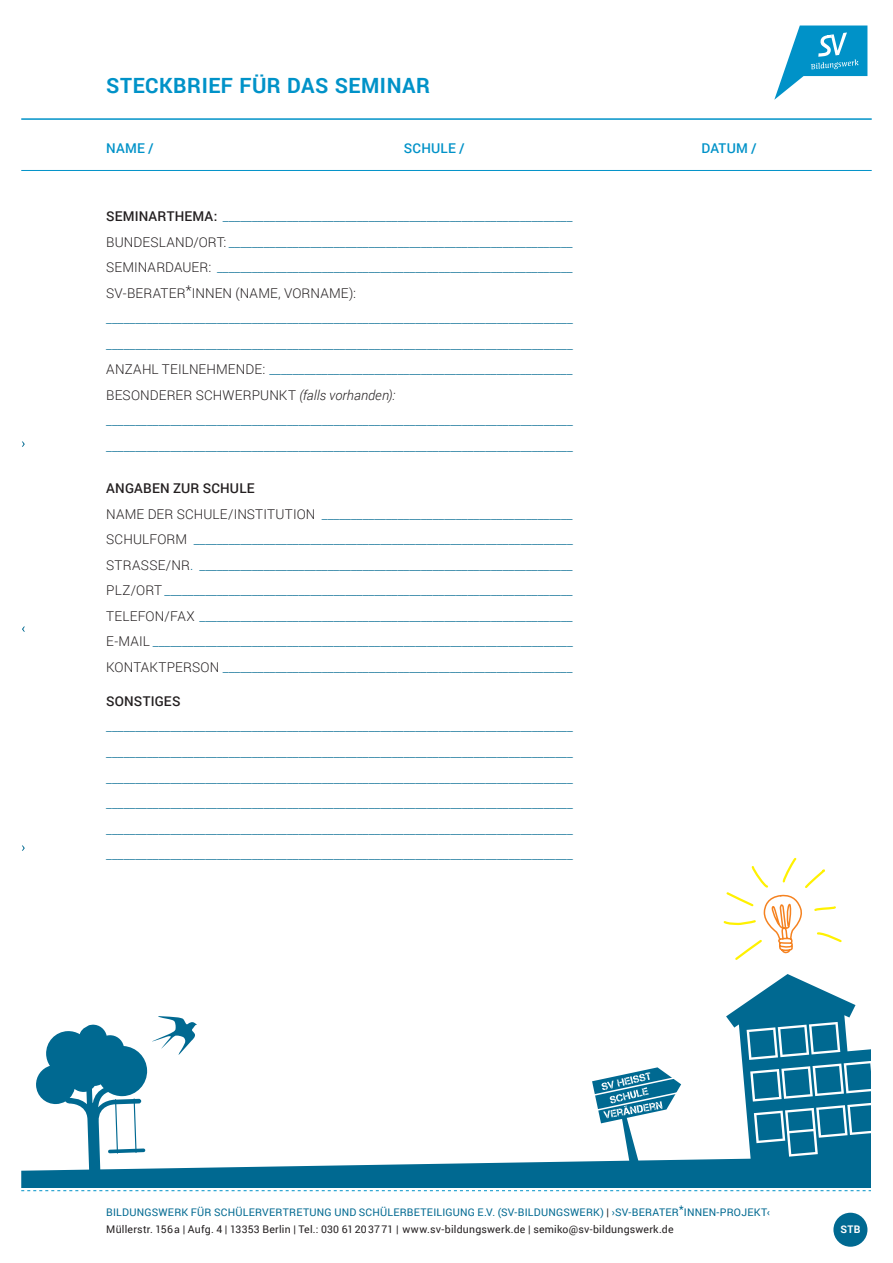
<style>
.page{position:relative;width:893px;height:1263px;background:#fff}
.page>*{position:absolute;margin:0;border:0;box-sizing:border-box;transform-origin:0 0}
.t1{font:700 21px "Roboto";letter-spacing:.025em;color:#0092c8}
.t2{font:300 13.5px/25.5px "Roboto";letter-spacing:.01em;color:#006991;text-align:justify}
.t3{font:500 13.5px "Roboto";letter-spacing:.01em;color:#0092c8}
.t4{font:500 13.5px "Roboto";letter-spacing:.01em;color:#231f20}
.t5{font:10.5px/17px "Roboto";letter-spacing:.02em;color:#006991}
.t6{font:700 10.5px "Roboto";color:#fff}
.s1{font-weight:500;color:#231f20}
.s2{color:#231f20}
.s3{font-style:italic;color:#231f20}
</style>
<div class="page">
<svg style="left:774px;top:26px;width:93px;height:74px"></svg>
<svg style="left:22px;top:626px;width:3px;height:6px"></svg>
<hr style="left:21px;top:118px;width:851px;height:2px;background:#0092c8">
<hr style="left:21px;top:170px;width:851px;height:1px;background:#0092c8">
<svg style="left:723px;top:857px;width:119px;height:103px"></svg>
<svg style="left:21px;top:974px;width:850px;height:217px"></svg>
<div style="left:833px;top:1213px;width:34px;height:34px;background:#006991;border-radius:50%"></div>
<h1 class="t1" style="left:106px;top:71px;width:325px">STECKBRIEF FÜR DAS SEMINAR</h1>
<p class="t3" style="left:106px;top:139px;width:49px">NAME /</p>
<p class="t3" style="left:404px;top:139px;width:62px">SCHULE /</p>
<p class="t3" style="left:702px;top:139px;width:57px">DATUM /</p>
<p class="t2" style="left:106px;top:203px;width:468px"><span class="s1">SEMINARTHEMA:</span> ____________________________________________________________ <span class="s2">BUNDESLAND/ORT:</span> ___________________________________________________________ <span class="s2">SEMINARDAUER:</span> _____________________________________________________________ <span class="s2">SV-BERATER</span><sup>*</sup><span class="s2">INNEN (NAME, VORNAME):</span></p>
<p class="t2" style="left:106px;top:305px;width:468px;text-align:left">________________________________________________________________________________ ________________________________________________________________________________ <span class="s2">ANZAHL TEILNEHMENDE:</span> ____________________________________________________ <span class="s2">BESONDERER SCHWERPUNKT</span> <span class="s3">(falls vorhanden): </span>________________________________________________________________________________ ________________________________________________________________________________</p>
<p class="t2" style="left:106px;top:475px;width:468px;text-align:left"><span class="s1">ANGABEN ZUR SCHULE<br></span><span class="s2">NAME DER SCHULE/INSTITUTION</span> ___________________________________________ <span class="s2">SCHULFORM</span> _________________________________________________________________ <span class="s2">STRASSE/NR</span>.<br><span class="s2">PLZ/ORT</span> ______________________________________________________________________ <span class="s2">TELEFON/FAX</span> ________________________________________________________________ <span class="s2">E-MAIL</span> ________________________________________________________________________ <span class="s2">KONTAKTPERSON</span> ____________________________________________________________</p>
<p class="t4" style="left:106px;top:692px;width:76px">SONSTIGES</p>
<p class="t2" style="left:106px;top:713px;width:468px">________________________________________________________________________________ ________________________________________________________________________________ ________________________________________________________________________________ ________________________________________________________________________________ ________________________________________________________________________________ ________________________________________________________________________________</p>
<p class="t5" style="left:106px;top:1203px;width:665px">BILDUNGSWERK FÜR SCHÜLERVERTRETUNG UND SCHÜLERBETEILIGUNG E.V. (SV-BILDUNGSWERK) <span class="s2">|</span> ›SV-BERATER*INNEN-PROJEKT‹<br><span class="s2">Müllerstr. 156a | Aufg. 4 | 13353 Berlin | Tel.: 030 61203771 | www.sv-bildungswerk.de | semiko@sv-bildungswerk.de</span></p>
<p class="t6" style="left:840px;top:1222px;width:21px">STB</p>
</div>
